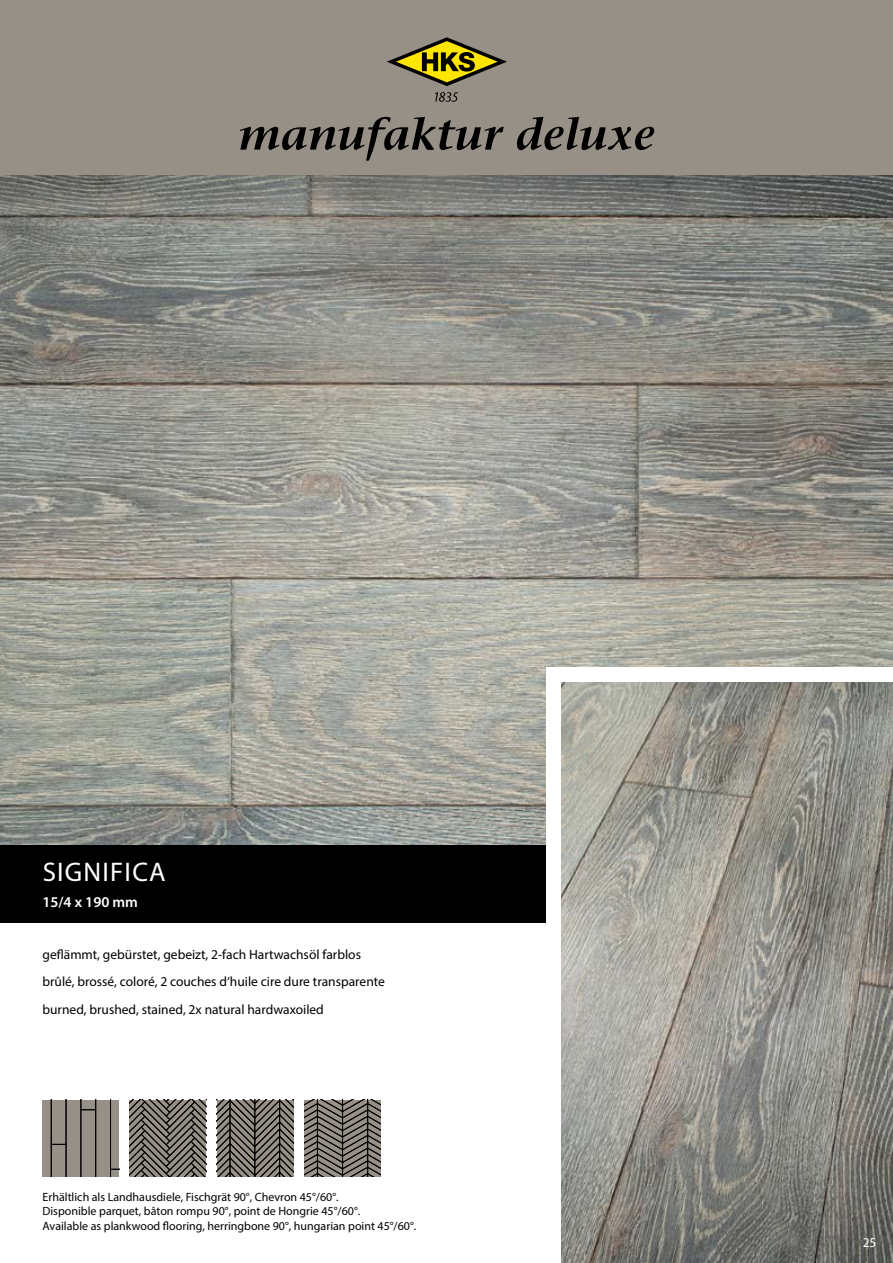
<style>
.page{position:relative;width:893px;height:1263px;background:#fff}
.page>*{position:absolute;margin:0;border:0;box-sizing:border-box;transform-origin:0 0}
.t1{font:27px "Myriad Pro";letter-spacing:.045em;color:#fff}
.t2{font:600 15px "Myriad Pro";color:#fff}
.t3{font:13.5px "Myriad Pro";color:#000}
.t4{font:13.5px "Myriad Pro";color:#fff}
.t5{font:12px/14.4px "Myriad Pro";color:#000}
</style>
<div class="page">
<div style="left:0;top:0;width:893px;height:175px;background:#979087"></div>
<svg style="left:387px;top:37px;width:120px;height:49px"></svg>
<svg style="left:435px;top:92px;width:23px;height:10px"></svg>
<svg style="left:240px;top:117px;width:264px;height:44px"></svg>
<svg style="left:517px;top:117px;width:137px;height:33px"></svg>
<div style="left:0;top:844px;width:546px;height:79px;background:#000"></div>
<svg style="left:130px;top:1100px;width:76px;height:76px;background:#6a655f"></svg>
<svg style="left:217px;top:1100px;width:76px;height:76px;background:#68635d"></svg>
<svg style="left:304px;top:1100px;width:77px;height:76px;background:#6d6861"></svg>
<svg style="left:43px;top:1100px;width:76px;height:76px;background:#888279"></svg>
<img style="left:0;top:175px;width:893px;height:669px">
<div style="left:546px;top:668px;width:347px;height:595px;background:#fff"></div>
<img style="left:561px;top:682px;width:332px;height:581px">
<h1 class="t1" style="left:43px;top:856px;width:125px">SIGNIFICA</h1>
<p class="t2" style="left:43px;top:892px;width:97px">15/4 x 190 mm</p>
<p class="t3" style="left:43px;top:946px;width:320px">geflämmt, gebürstet, gebeizt, 2-fach Hartwachsöl farblos</p>
<p class="t3" style="left:43px;top:973px;width:344px">brûlé, brossé, coloré, 2 couches d‘huile cire dure transparente</p>
<p class="t3" style="left:43px;top:1001px;width:283px">burned, brushed, stained, 2x natural hardwaxoiled</p>
<p class="t5" style="left:43px;top:1189px;width:375px">Erhältlich als Landhausdiele, Fischgrät 90°, Chevron 45°/60°.<br>Disponible parquet, bâton rompu 90°, point de Hongrie 45°/60°.<br>Available as plankwood flooring, herringbone 90°, hungarian point 45°/60°.</p>
<p class="t4" style="left:863px;top:1234px;width:15px">25</p>
</div>
